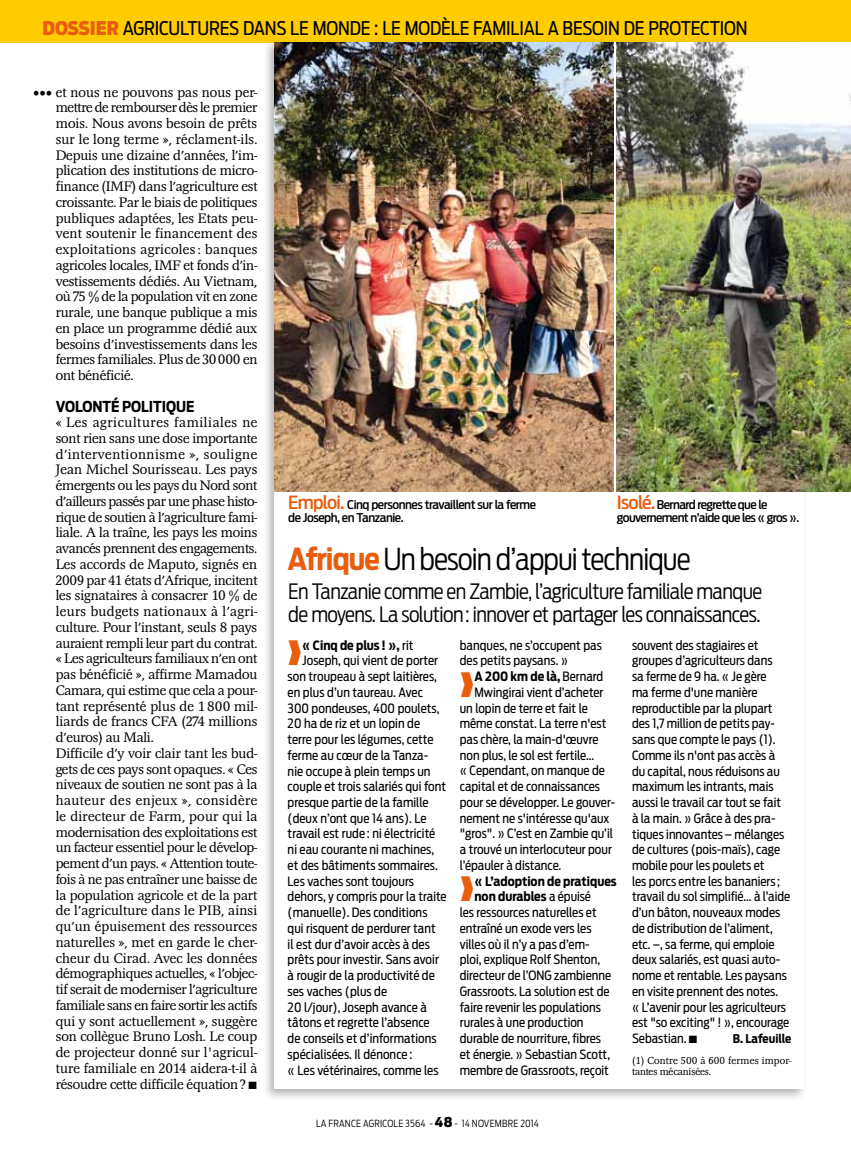
<style>
.page{position:relative;width:851px;height:1149px;background:#fff}
.page>*{position:absolute;margin:0;border:0;box-sizing:border-box;transform-origin:0 0}
.t1{font:300 30px "Antenna Cond";letter-spacing:-.03em;color:#000}
.t2{font:300 21px/23.2px "Antenna Cond";letter-spacing:-.03em;color:#000}
.t3{font:18.75px "Antenna Cond";letter-spacing:-.01em;color:#000}
.t4{font:700 15px "Antenna Cond";color:#000}
.t5{font:300 14.25px/15.8px "Magna EF";letter-spacing:-.01em;color:#000;text-align:justify}
.t6{font:condensed 13.5px "Helvetica Neue";color:#000;scale:.95 1}
.t7{font:12.75px/15.8px "Antenna Cond";color:#000}
.t8{font:700 12.75px "Antenna Cond";color:#000}
.t9{font:500 12px/13.5px "Antenna Cond";letter-spacing:-.045em;color:#000;scale:1.08 1}
.t10{font:700 12px "Antenna Cond";color:#000}
.t11{font:300 10.5px/10.5px "Magna EF";letter-spacing:.015em;color:#000}
.t12{font:300 9.75px "Antenna Cond";letter-spacing:.02em;color:#000}
.s1{font-weight:900;color:#e95d0f}
.s2{font-size:18px;color:#e95d0f}
.s3{font-weight:700;color:#e95d0f}
.s4{color:#e95d0f}
.s5{font-weight:400}
.s6{font-weight:900;font-size:13.5px}
</style>
<div class="page">
<div style="left:0;top:0;width:850px;height:43px;background:#fecc00"></div>
<div style="left:262px;top:39px;width:545px;height:1062px;background:#000;opacity:.3"></div>
<div style="left:274px;top:43px;width:530px;height:1046px;background:#fff"></div>
<img style="left:274px;top:43px;width:339px;height:448px">
<img style="left:617px;top:43px;width:233px;height:448px">
<h3 class="t3" style="left:43px;top:17px;width:706px"><span class="s1">DOSSIER</span> agricultures dans le monde : le modèle familial a besoin de protection</h3>
<p class="t5" style="left:56px;top:84px;width:203px">et nous ne pouvons pas nous per&shy;mettre de rembourser dès le premier mois. Nous avons besoin de prêts sur le long terme », réclament-ils.<br>Depuis une dizaine d’années, l’im&shy;plication des institutions de micro&shy;finance (IMF) dans l’agriculture est croissante. Par le biais de politiques publiques adaptées, les Etats peu&shy;vent soutenir le financement des exploitations agricoles: banques agricoles locales, IMF et fonds d’in&shy;vestissements dédiés. Au Vietnam, où 75 % de la population vit en zone rurale, une banque publique a mis en place un programme dédié aux besoins d’investissements dans les fermes familiales. Plus de 30000 en ont bénéficié.</p>
<p class="t4" style="left:56px;top:397px;width:140px">volonté politique</p>
<p class="t5" style="left:56px;top:415px;width:203px;text-align:left">« Les agricultures familiales ne sont rien sans une dose importante d’interventionnisme », souligne Jean Michel Sourisseau. Les pays émergents ou les pays du Nord sont d’ailleurs passés par une phase histo&shy;rique de soutien à l’agriculture fami&shy;liale. A la traîne, les pays les moins avancés prennent des engagements.<br>Les accords de Maputo, signés en 2009 par 41 états d’Afrique, incitent les signataires à consacrer 10 % de leurs budgets nationaux à l’agri&shy;culture. Pour l’instant, seuls 8 pays auraient rempli leur part du contrat. « Les agriculteurs familiaux n’en ont pas bénéficié », affirme Mamadou Camara, qui estime que cela a pour&shy;tant représenté plus de 1800 mil&shy;liards de francs CFA (274 millions d’euros) au Mali.<br>Difficile d’y voir clair tant les bud&shy;gets de ces pays sont opaques. « Ces niveaux de soutien ne sont pas à la hauteur des enjeux », considère le directeur de Farm, pour qui la modernisation des exploitations est un facteur essentiel pour le dévelop&shy;pement d’un pays. « Attention toute&shy;fois à ne pas entraîner une baisse de la population agricole et de la part de l’agriculture dans le PIB, ainsi qu’un épuisement des ressources naturelles », met en garde le cher&shy;cheur du Cirad. Avec les données démographiques actuelles, « l’objec&shy;tif serait de moderniser l’agriculture familiale sans en faire sortir les actifs qui y sont actuellement », suggère son collègue Bruno Losh. Le coup de projecteur donné sur l'agricul&shy;ture familiale en 2014 aidera-t-il à résoudre cette difficile équation? ■</p>
<p class="t6" style="left:33px;top:86px;width:22px">•••</p>
<p class="t9" style="left:288px;top:497px;width:231px"><span class="s2">Emploi.</span> Cinq personnes travaillent sur la ferme de Joseph, en Tanzanie.</p>
<p class="t9" style="left:617px;top:497px;width:170px"><span class="s2">Isolé.</span> Bernard regrette que le gouvernement n’aide que les « gros ».</p>
<h1 class="t1" style="left:287px;top:541px;width:404px"><span class="s3">Afrique</span> Un besoin d’appui technique</h1>
<h2 class="t2" style="left:288px;top:579px;width:475px">En Tanzanie comme en Zambie, l’agriculture familiale manque de moyens. La solution: innover et partager les connaissances.</h2>
<p class="t8" style="left:287px;top:637px;width:127px"><span class="s4">→</span>« Cinq de plus ! », <span class="s5">rit</span></p>
<p class="t7" style="left:302px;top:652px;width:137px">Joseph, qui vient de porter</p>
<p class="t7" style="left:287px;top:668px;width:151px">son troupeau à sept laitières,</p>
<p class="t7" style="left:287px;top:684px;width:137px">en plus d’un taureau. Avec</p>
<p class="t7" style="left:287px;top:699px;width:153px">300 pondeuses, 400 poulets,</p>
<p class="t7" style="left:287px;top:715px;width:134px">20 ha de riz et un lopin de</p>
<p class="t7" style="left:287px;top:731px;width:147px">terre pour les légumes, cette</p>
<p class="t7" style="left:287px;top:747px;width:142px">ferme au cœur de la Tanza-</p>
<p class="t7" style="left:287px;top:762px;width:144px">nie occupe à plein temps un</p>
<p class="t7" style="left:287px;top:778px;width:160px">couple et trois salariés qui font</p>
<p class="t7" style="left:287px;top:794px;width:142px">presque partie de la famille</p>
<p class="t7" style="left:287px;top:810px;width:140px">(deux n’ont que 14 ans). Le</p>
<p class="t7" style="left:287px;top:825px;width:149px">travail est rude : ni électricité</p>
<p class="t7" style="left:287px;top:841px;width:148px">ni eau courante ni machines,</p>
<p class="t7" style="left:287px;top:857px;width:152px">et des bâtiments sommaires.</p>
<p class="t7" style="left:287px;top:873px;width:128px">Les vaches sont toujours</p>
<p class="t7" style="left:287px;top:888px;width:160px">dehors, y compris pour la traite</p>
<p class="t7" style="left:287px;top:904px;width:141px">(manuelle). Des conditions</p>
<p class="t7" style="left:287px;top:920px;width:150px">qui risquent de perdurer tant</p>
<p class="t7" style="left:287px;top:935px;width:144px">il est dur d’avoir accès à des</p>
<p class="t7" style="left:287px;top:951px;width:153px">prêts pour investir. Sans avoir</p>
<p class="t7" style="left:287px;top:967px;width:149px">à rougir de la productivité de</p>
<p class="t7" style="left:287px;top:983px;width:101px">ses vaches (plus de</p>
<p class="t7" style="left:287px;top:998px;width:141px">20 l/jour), Joseph avance à</p>
<p class="t7" style="left:287px;top:1014px;width:143px">tâtons et regrette l’absence</p>
<p class="t7" style="left:287px;top:1030px;width:151px">de conseils et d’informations</p>
<p class="t7" style="left:287px;top:1046px;width:126px">spécialisées. Il dénonce :</p>
<p class="t7" style="left:287px;top:1061px;width:152px">« Les vétérinaires, comme les</p>
<p class="t7" style="left:460px;top:637px;width:144px">banques, ne s’occupent pas des petits paysans. »</p>
<p class="t8" style="left:460px;top:668px;width:145px"><span class="s4">→</span>A 200 km de là, <span class="s5">Bernard</span></p>
<p class="t7" style="left:474px;top:684px;width:130px">Mwingirai vient d’acheter</p>
<p class="t7" style="left:460px;top:699px;width:129px">un lopin de terre et fait le</p>
<p class="t7" style="left:460px;top:715px;width:148px">même constat. La terre n'est</p>
<p class="t7" style="left:460px;top:731px;width:140px">pas chère, la main-d'œuvre</p>
<p class="t7" style="left:460px;top:747px;width:136px">non plus, le sol est fertile...</p>
<p class="t7" style="left:460px;top:762px;width:146px">« Cependant, on manque de</p>
<p class="t7" style="left:460px;top:778px;width:142px">capital et de connaissances</p>
<p class="t7" style="left:460px;top:794px;width:157px">pour se développer. Le gouver-</p>
<p class="t7" style="left:460px;top:810px;width:151px">nement ne s'intéresse qu'aux</p>
<p class="t7" style="left:460px;top:825px;width:155px">"gros". » C’est en Zambie qu’il</p>
<p class="t7" style="left:460px;top:841px;width:153px">a trouvé un interlocuteur pour</p>
<p class="t7" style="left:460px;top:857px;width:103px">l’épauler à distance.</p>
<p class="t8" style="left:460px;top:873px;width:158px"><span class="s4">→</span>« L’adoption de pratiques</p>
<p class="t8" style="left:474px;top:888px;width:118px">non durables <span class="s5">a épuisé</span></p>
<p class="t7" style="left:460px;top:904px;width:138px">les ressources naturelles et</p>
<p class="t7" style="left:460px;top:920px;width:133px">entraîné un exode vers les</p>
<p class="t7" style="left:460px;top:935px;width:131px">villes où il n’y a pas d’em-</p>
<p class="t7" style="left:460px;top:951px;width:142px">ploi, explique Rolf Shenton,</p>
<p class="t7" style="left:460px;top:967px;width:78px">directeur de l’ONG</p>
<p class="t7" style="left:460px;top:967px;width:153px;text-indent:94px">zambienne<br>Grassroots. La solution est de faire revenir les populations rurales à une production durable de nourriture, fibres et énergie. » Sebastian Scott, membre de Grassroots, reçoit</p>
<p class="t12" style="left:316px;top:1116px;width:224px">LA FRANCE AGRICOLE 3564 - <span class="s6">48</span> - 14 novembre 2014</p>
<p class="t7" style="left:632px;top:637px;width:160px">souvent des stagiaires et groupes d’agriculteurs dans<br>sa ferme de 9 ha. « Je gère<br>ma ferme d'une manière reproductible par la plupart des 1,7 million de petits pay&shy;sans que compte le pays (1).<br>Comme ils n'ont pas accès à du capital, nous réduisons au maximum les intrants, mais aussi le travail car tout se fait à la main. » Grâce à des pra&shy;tiques innovantes– mélanges de cultures (pois-maïs), cage mobile pour les poulets et<br>les porcs entre les bananiers ; travail du sol simplifié... à l’aide d’un bâton, nouveaux modes de distribution de l’aliment, etc. –, sa ferme, qui emploie deux salariés, est quasi auto&shy;nome et rentable. Les paysans en visite prennent des notes.<br>« L’avenir pour les agriculteurs est "so exciting" ! », encourage<br>Sebastian. ■</p>
<p class="t10" style="left:732px;top:1031px;width:60px">B. Lafeuille</p>
<p class="t11" style="left:632px;top:1055px;width:161px">(1) Contre 500 à 600 fermes impor&shy;tantes mécanisées.</p>
</div>
